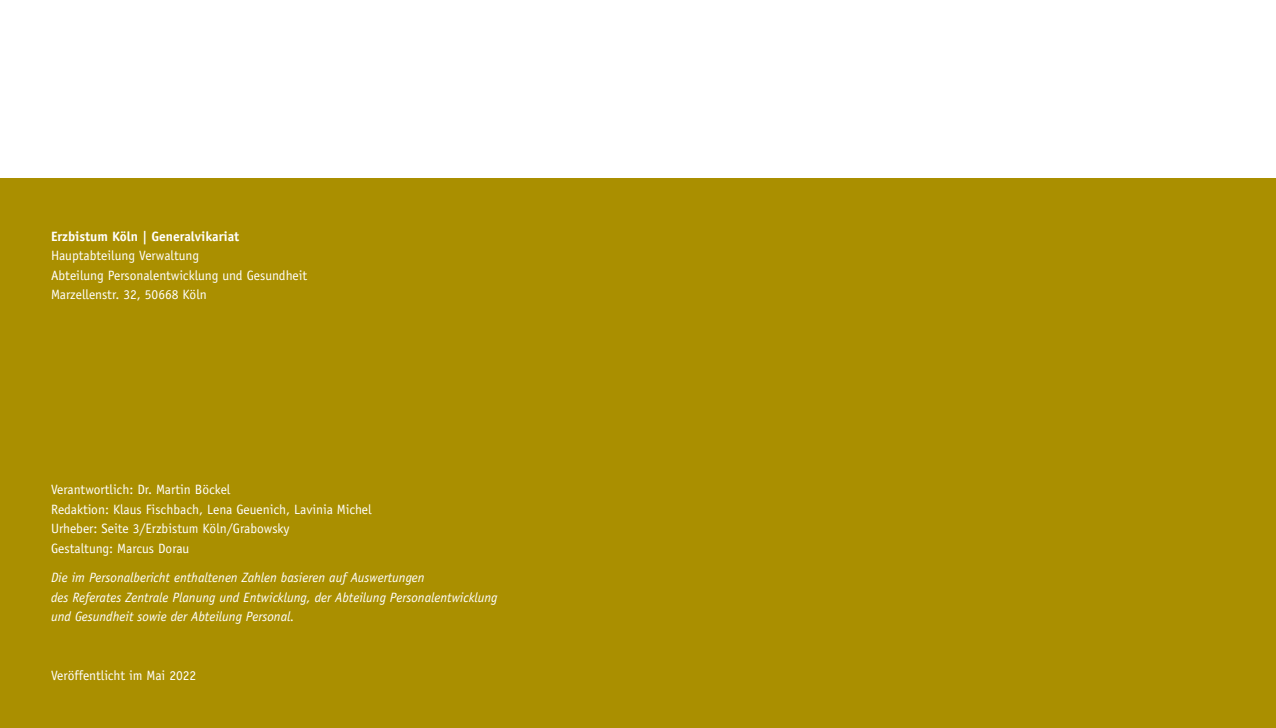
<style>
.page{position:relative;width:1276px;height:728px;background:#fff}
.page>*{position:absolute;margin:0;border:0;box-sizing:border-box;transform-origin:0 0}
.t1{font:13.5px/19.5px "Officina Sans";color:#fff}
.t2{font:italic 13.5px/19.5px "Officina Sans";color:#fff}
.t3{font:700 13.5px "Officina Sans";color:#fff}
</style>
<div class="page">
<div style="left:0;top:179px;width:1276px;height:548px;background:#aa8f00"></div>
<p class="t3" style="left:51px;top:227px;width:190px">Erzbistum Köln | Generalvikariat</p>
<p class="t1" style="left:51px;top:245px;width:258px">Hauptabteilung Verwaltung<br>Abteilung Personalentwicklung und Gesundheit<br>Marzellenstr. 32, 50668 Köln</p>
<p class="t1" style="left:51px;top:479px;width:322px">Verantwortlich: Dr. Martin Böckel<br>Redaktion: Klaus Fischbach, Lena Geuenich, Lavinia Michel Urheber: Seite 3/Erzbistum Köln/Grabowsky<br>Gestaltung: Marcus Dorau</p>
<p class="t2" style="left:51px;top:567px;width:448px">Die im Personalbericht enthaltenen Zahlen basieren auf Auswertungen<br>des Referates Zentrale Planung und Entwicklung, der Abteilung Personalentwicklung und Gesundheit sowie der Abteilung Personal.</p>
<p class="t1" style="left:51px;top:665px;width:147px">Veröffentlicht im Mai 2022</p>
</div>
